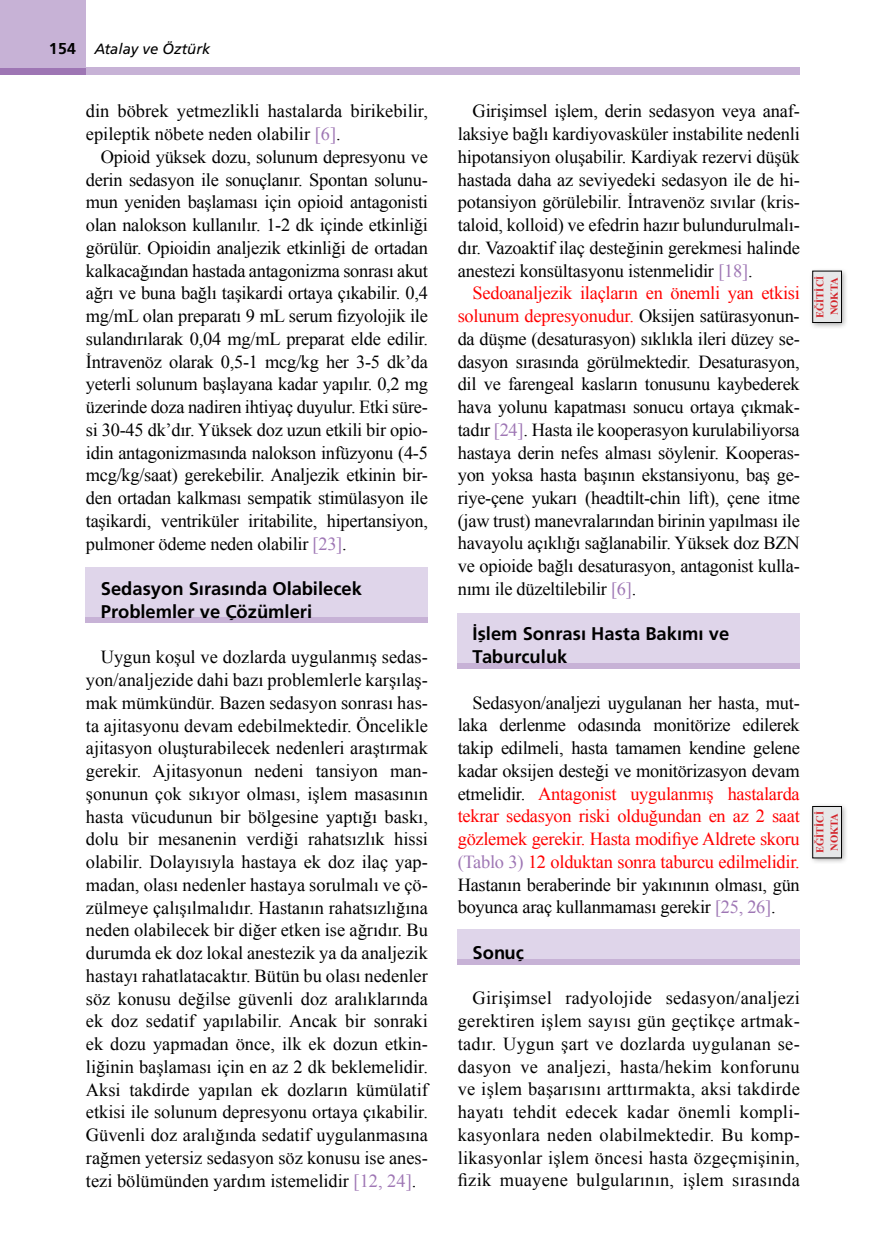
<style>
.page{position:relative;width:879px;height:1260px;background:#fff}
.page>*{position:absolute;margin:0;border:0;box-sizing:border-box;transform-origin:0 0}
.t1{font:18.38px/22.8px "Times New Roman";letter-spacing:-.01em;color:#000;text-align:justify}
.t2{font:18.38px/22.8px "Frutiger Bold Tr";color:#000}
.t3{font:14.88px "Frutiger Italic Tr";color:#000}
.t4{font:700 10.5px/14px "Times New Roman";color:#d2232a}
.s1{font-family:"Frutiger Bold Tr";font-size:15.75px}
.s2{color:#9e76b4}
.s3{color:#f00}
</style>
<div class="page">
<div style="left:86px;top:567px;width:341px;height:56px;background:#dfd5ea"></div>
<div style="left:86px;top:618px;width:341px;height:5px;background:#c7b2d6"></div>
<div style="left:457px;top:613px;width:342px;height:55px;background:#dfd5ea"></div>
<div style="left:457px;top:663px;width:342px;height:6px;background:#c7b2d6"></div>
<div style="left:457px;top:929px;width:342px;height:35px;background:#dfd5ea"></div>
<div style="left:457px;top:959px;width:342px;height:5px;background:#c7b2d6"></div>
<div style="left:808px;top:267px;width:40px;height:62px;background:#000;opacity:.33"></div>
<div style="left:812px;top:271px;width:29px;height:52px;background:#e6e7e8"></div>
<div style="left:812px;top:271px;width:29px;height:52px;border:1px solid #000"></div>
<div style="left:808px;top:803px;width:40px;height:62px;background:#000;opacity:.33"></div>
<div style="left:812px;top:807px;width:29px;height:51px;background:#e6e7e8"></div>
<div style="left:812px;top:806px;width:29px;height:52px;border:1px solid #000"></div>
<div style="left:0;top:68px;width:86px;height:7px;background:#9e76b4"></div>
<div style="left:86px;top:68px;width:713px;height:7px;background:#c7b2d6"></div>
<div style="left:0;top:0;width:86px;height:68px;background:#c7b2d6"></div>
<p class="t3" style="left:49px;top:40px;width:163px"><span class="s1">154</span> Atalay ve Öztürk</p>
<p class="t1" style="left:86px;top:100px;width:343px">din böbrek yetmezlikli hastalarda birikebilir, epileptik nöbete neden olabilir <span class="s2">[6]</span>.</p>
<p class="t1" style="left:86px;top:145px;width:343px;text-indent:15px">Opioid yüksek dozu, solunum depresyonu ve derin sedasyon ile sonuçlanır. Spontan solunu&shy;mun yeniden başlaması için opioid antagonisti olan nalokson kullanılır. 1-2 dk içinde etkinliği görülür. Opioidin analjezik etkinliği de ortadan kalkacağından hastada antagonizma sonrası akut ağrı ve buna bağlı taşikardi ortaya çıkabilir. 0,4 mg/mL olan preparatı 9 mL serum fizyolojik ile sulandırılarak 0,04 mg/mL preparat elde edilir.<br>İntravenöz olarak 0,5-1 mcg/kg her 3-5 dk’da yeterli solunum başlayana kadar yapılır. 0,2 mg üzerinde doza nadiren ihtiyaç duyulur. Etki süre&shy;si 30-45 dk’dır. Yüksek doz uzun etkili bir opio&shy;idin antagonizmasında nalokson infüzyonu (4-5 mcg/kg/saat) gerekebilir. Analjezik etkinin bir&shy;den ortadan kalkması sempatik stimülasyon ile taşikardi, ventriküler iritabilite, hipertansiyon, pulmoner ödeme neden olabilir <span class="s2">[23]</span>.</p>
<p class="t2" style="left:101px;top:577px;width:262px">Sedasyon Sırasında Olabilecek<br>Problemler ve Çözümleri</p>
<p class="t1" style="left:86px;top:646px;width:343px;text-indent:15px">Uygun koşul ve dozlarda uygulanmış sedas&shy;yon/analjezide dahi bazı problemlerle karşılaş&shy;mak mümkündür. Bazen sedasyon sonrası has&shy;ta ajitasyonu devam edebilmektedir. Öncelikle ajitasyon oluşturabilecek nedenleri araştırmak gerekir. Ajitasyonun nedeni tansiyon man&shy;şonunun çok sıkıyor olması, işlem masasının hasta vücudunun bir bölgesine yaptığı baskı, dolu bir mesanenin verdiği rahatsızlık hissi olabilir. Dolayısıyla hastaya ek doz ilaç yap&shy;madan, olası nedenler hastaya sorulmalı ve çö&shy;zülmeye çalışılmalıdır. Hastanın rahatsızlığına neden olabilecek bir diğer etken ise ağrıdır. Bu durumda ek doz lokal anestezik ya da analjezik hastayı rahatlatacaktır. Bütün bu olası nedenler söz konusu değilse güvenli doz aralıklarında ek doz sedatif yapılabilir. Ancak bir sonraki ek dozu yapmadan önce, ilk ek dozun etkin&shy;liğinin başlaması için en az 2 dk beklemelidir.<br>Aksi takdirde yapılan ek dozların kümülatif etkisi ile solunum depresyonu ortaya çıkabilir.<br>Güvenli doz aralığında sedatif uygulanmasına rağmen yetersiz sedasyon söz konusu ise anes&shy;tezi bölümünden yardım istemelidir <span class="s2">[12, 24]</span>.</p>
<p class="t1" style="left:457px;top:99px;width:343px;text-indent:15px">Girişimsel işlem, derin sedasyon veya anaf&shy;laksiye bağlı kardiyovasküler instabilite nedenli hipotansiyon oluşabilir. Kardiyak rezervi düşük hastada daha az seviyedeki sedasyon ile de hi&shy;potansiyon görülebilir. İntravenöz sıvılar (kris&shy;taloid, kolloid) ve efedrin hazır bulundurulmalı&shy;dır. Vazoaktif ilaç desteğinin gerekmesi halinde anestezi konsültasyonu istenmelidir <span class="s2">[18]</span>.</p>
<p class="t1" style="left:457px;top:281px;width:343px;text-indent:15px"><span class="s3">Sedoanaljezik ilaçların en önemli yan etkisi solunum depresyonudur.</span> Oksijen satürasyonun&shy;da düşme (desaturasyon) sıklıkla ileri düzey se&shy;dasyon sırasında görülmektedir. Desaturasyon, dil ve farengeal kasların tonusunu kaybederek hava yolunu kapatması sonucu ortaya çıkmak&shy;tadır <span class="s2">[24]</span>. Hasta ile kooperasyon kurulabiliyorsa hastaya derin nefes alması söylenir. Kooperas&shy;yon yoksa hasta başının ekstansiyonu, baş ge&shy;riye-çene yukarı (headtilt-chin lift), çene itme (jaw trust) manevralarından birinin yapılması ile havayolu açıklığı sağlanabilir. Yüksek doz BZN ve opioide bağlı desaturasyon, antagonist kulla&shy;nımı ile düzeltilebilir <span class="s2">[6]</span>.</p>
<p class="t2" style="left:472px;top:622px;width:258px">İşlem Sonrası Hasta Bakımı ve<br>Taburculuk</p>
<p class="t1" style="left:457px;top:691px;width:343px;text-indent:15px">Sedasyon/analjezi uygulanan her hasta, mut&shy;laka derlenme odasında monitörize edilerek takip edilmeli, hasta tamamen kendine gelene kadar oksijen desteği ve monitörizasyon devam etmelidir. <span class="s3">Antagonist uygulanmış hastalarda tekrar sedasyon riski olduğundan en az 2 saat gözlemek gerekir. Hasta modifiye Aldrete skoru </span><span class="s2">(Tablo 3)</span> <span class="s3">12 olduktan sonra taburcu edilmelidir.<br></span>Hastanın beraberinde bir yakınının olması, gün boyunca araç kullanmaması gerekir <span class="s2">[25, 26]</span>.</p>
<p class="t2" style="left:472px;top:941px;width:53px">Sonuç</p>
<p class="t1" style="left:457px;top:987px;width:343px;text-indent:15px">Girişimsel radyolojide sedasyon/analjezi gerektiren işlem sayısı gün geçtikçe artmak&shy;tadır. Uygun şart ve dozlarda uygulanan se&shy;dasyon ve analjezi, hasta/hekim konforunu ve işlem başarısını arttırmakta, aksi takdirde hayatı tehdit edecek kadar önemli kompli&shy;kasyonlara neden olabilmektedir. Bu komp&shy;likasyonlar işlem öncesi hasta özgeçmişinin, fizik muayene bulgularının, işlem sırasında</p>
<p class="t4" style="left:812px;top:318px;width:44px;rotate:-90deg">EĞİTİCİ<br>NOKTA</p>
<p class="t4" style="left:812px;top:853px;width:44px;rotate:-90deg">EĞİTİCİ<br>NOKTA</p>
</div>
